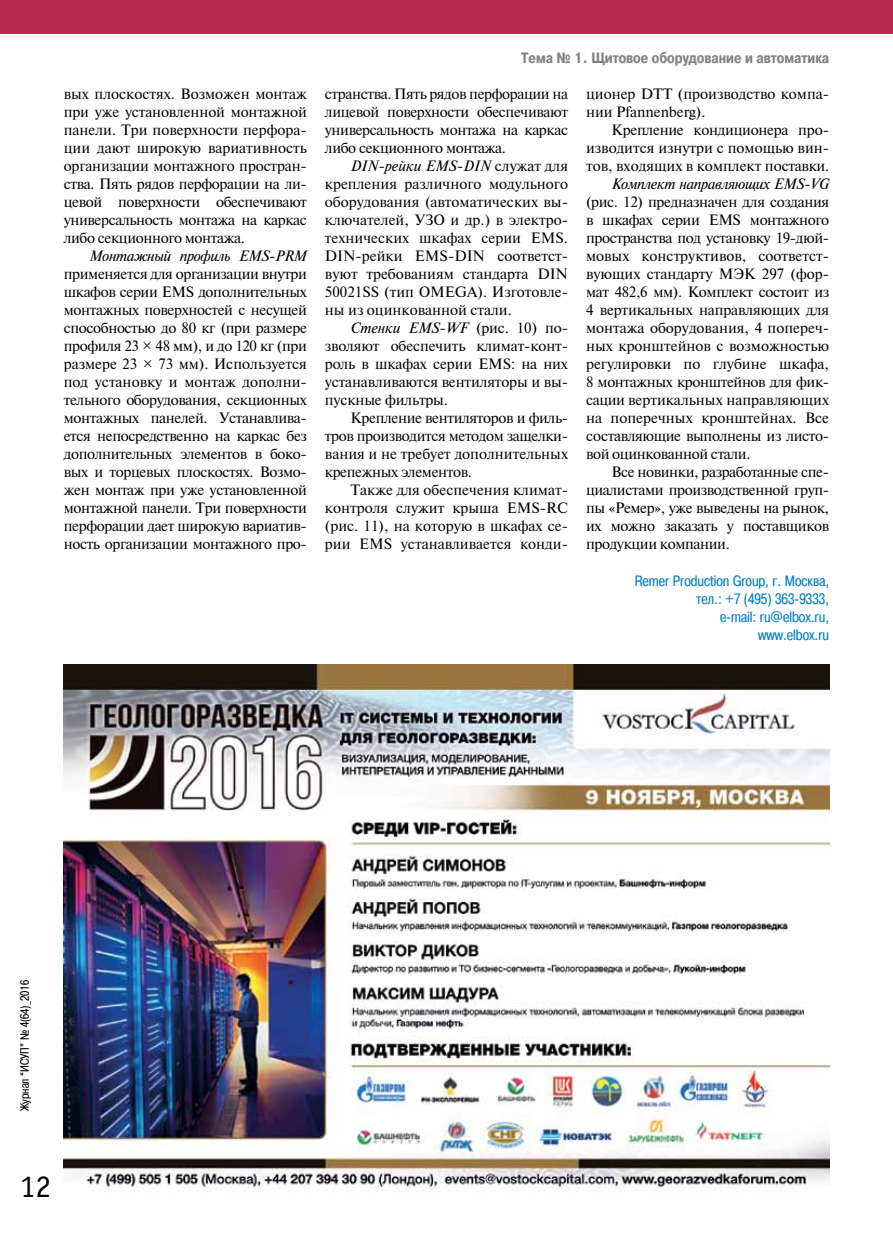
<style>
.page{position:relative;width:893px;height:1234px;background:#fff}
.page>*{position:absolute;margin:0;border:0;box-sizing:border-box;transform-origin:0 0}
.t1{font:31.5px "Officina Serif C";color:#000}
.t2{font:15px/18px "Newton";letter-spacing:-.02em;color:#000;text-align:justify}
.t3{font:15px/18px "Pragmatica Cond C";color:#007dc5;text-align:right}
.t4{font:italic 15px "Newton";letter-spacing:-.025em;color:#000}
.t5{font:15px/18px "Newton";color:#000}
.t6{font:700 15px "Pragmatica Cond C";color:#808285}
.t7{font:12px "Pragmatica Cond C";color:#000}
.s1{font-style:italic}
</style>
<div class="page">
<div style="left:0;top:0;width:893px;height:34px;background:#b7274c"></div>
<img style="left:64px;top:664px;width:765px;height:528px">
<p class="t2" style="left:64px;top:84px;width:245px">вых плоскостях. Возможен монтаж при уже установленной монтажной панели. Три поверхности перфора&shy;ции дают широкую вариативность организации монтажного простран&shy;ства. Пять рядов перфорации на ли&shy;цевой поверхности обеспечивают универсальность монтажа на каркас либо секционного монтажа.</p>
<p class="t4" style="left:89px;top:246px;width:219px">Монтажный профиль EMS-PRM</p>
<p class="t2" style="left:64px;top:264px;width:245px">применяется для организации внутри шкафов серии EMS дополнительных монтажных поверхностей с несущей способностью до 80 кг (при размере профиля 23 × 48 мм), и до 120 кг (при размере 23 × 73 мм). Используется под установку и монтаж дополни&shy;тельного оборудования, секционных монтажных панелей. Устанавлива&shy;ется непосредственно на каркас без дополнительных элементов в боко&shy;вых и торцевых плоскостях. Возмо&shy;жен монтаж при уже установленной монтажной панели. Три поверхности перфорации дает широкую вариатив&shy;ность организации монтажного про-</p>
<p class="t6" style="left:521px;top:50px;width:309px">Тема № 1. Щитовое оборудование и автоматика</p>
<p class="t2" style="left:325px;top:84px;width:245px">странства. Пять рядов перфорации на лицевой поверхности обеспечивают универсальность монтажа на каркас либо секционного монтажа.</p>
<p class="t2" style="left:325px;top:156px;width:245px;text-indent:26px"><span class="s1">DIN-рейки EMS-DIN</span> служат для крепления различного модульного оборудования (автоматических вы&shy;ключателей, УЗО и др.) в электро&shy;технических шкафах серии EMS.<br>DIN-рейки EMS-DIN соответст&shy;вуют требованиям стандарта DIN 50021SS (тип OMEGA). Изготовле&shy;ны из оцинкованной стали.</p>
<p class="t2" style="left:325px;top:318px;width:245px;text-indent:26px"><span class="s1">Стенки EMS-WF</span> (рис. 10) по&shy;зволяют обеспечить климат-конт&shy;роль в шкафах серии EMS: на них устанавливаются вентиляторы и вы&shy;пускные фильтры.</p>
<p class="t2" style="left:325px;top:408px;width:245px;text-indent:26px">Крепление вентиляторов и филь&shy;тров производится методом защелки&shy;вания и не требует дополнительных крепежных элементов.</p>
<p class="t2" style="left:325px;top:480px;width:245px;text-indent:26px">Также для обеспечения климат&shy;контроля служит крыша EMS-RC (рис. 11), на которую в шкафах се&shy;рии EMS устанавливается конди-</p>
<p class="t5" style="left:586px;top:84px;width:245px">ционер DTT (производство компа&shy;нии Pfannenberg).</p>
<p class="t2" style="left:586px;top:120px;width:245px;text-indent:26px">Крепление кондиционера про&shy;изводится изнутри с помощью вин&shy;тов, входящих в комплект поставки.</p>
<p class="t4" style="left:612px;top:174px;width:219px">Комплект направляющих EMS-VG</p>
<p class="t2" style="left:586px;top:192px;width:245px">(рис. 12) предназначен для создания в шкафах серии EMS монтажного пространства под установку 19-дюй&shy;мовых конструктивов, соответст&shy;вующих стандарту МЭК 297 (фор&shy;мат 482,6 мм). Комплект состоит из 4 вертикальных направляющих для монтажа оборудования, 4 попереч&shy;ных кронштейнов с возможностью регулировки по глубине шкафа, 8 монтажных кронштейнов для фик&shy;сации вертикальных направляющих на поперечных кронштейнах. Все составляющие выполнены из листо&shy;вой оцинкованной стали.</p>
<p class="t2" style="left:586px;top:462px;width:245px;text-indent:26px">Все новинки, разработанные спе&shy;циалистами производственной груп&shy;пы «Ремер», уже выведены на рынок, их можно заказать у поставщиков продукции компании.</p>
<p class="t3" style="left:635px;top:572px;width:196px">Remer Production Group, г. Москва, тел.: +7 (495) 363-9333,<br>e-mail: ru@elbox.ru,<br>www.elbox.ru</p>
<p class="t7" style="left:18px;top:1110px;width:133px;rotate:-90deg">Журнал “ИСУП” № 4(64)_2016</p>
<h1 class="t1" style="left:20px;top:1168px;width:33px">12</h1>
</div>
